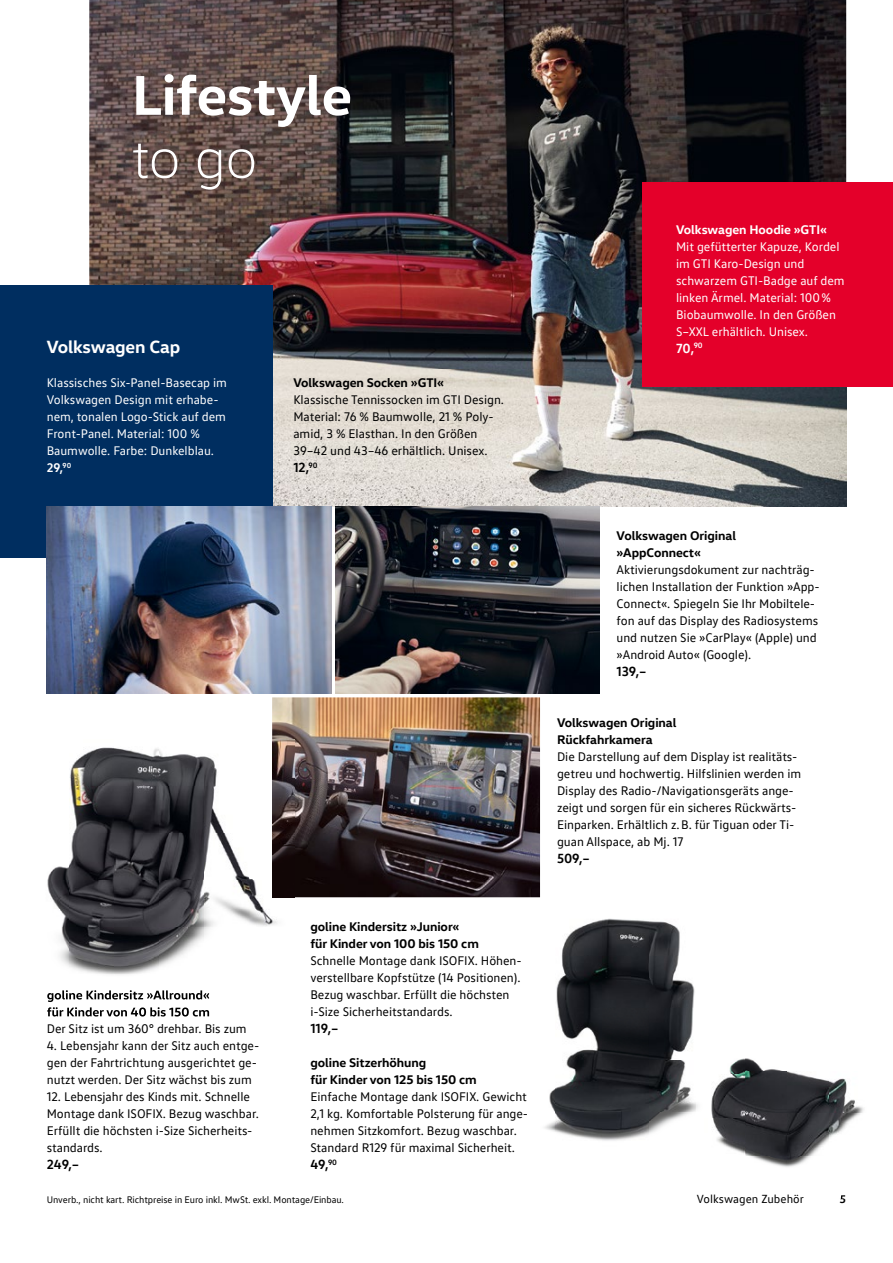
<style>
.page{position:relative;width:893px;height:1263px;background:#fff}
.page>*{position:absolute;margin:0;border:0;box-sizing:border-box;transform-origin:0 0}
.t1{font:700 57px "VW Head";letter-spacing:-.01em;color:#fff}
.t2{font:300 57px "VW Head";color:#fff}
.t3{font:700 18px "VW Head";letter-spacing:-.01em;color:#fff}
.t4{font:700 13.5px "VW Text";letter-spacing:-.005em;color:#000}
.t5{font:700 13.5px "VW Text";color:#fff}
.t6{font:12.75px/17px "VW Text";letter-spacing:-.005em;color:#000}
.t7{font:12.75px/17px "VW Text";letter-spacing:-.005em;color:#fff}
.t8{font:700 12.75px/17px "VW Head";letter-spacing:-.005em;color:#000}
.t9{font:700 12.75px "VW Head";letter-spacing:-.005em;color:#fff}
.t10{font:12px "VW Text";color:#000}
.t11{font:700 12px "VW Text";color:#000}
.t12{font:9.75px "VW Text";letter-spacing:-.01em;color:#000}
.s1{font-weight:700}
</style>
<div class="page">
<img style="left:556px;top:918px;width:139px;height:142px">
<img style="left:544px;top:1060px;width:154px;height:81px">
<img style="left:744px;top:1058px;width:120px;height:98px">
<img style="left:750px;top:1156px;width:96px;height:41px">
<svg style="left:840px;top:1195px;width:5px;height:3px"></svg>
<img style="left:711px;top:1058px;width:33px;height:96px">
<img style="left:89px;top:0;width:757px;height:370px">
<img style="left:272px;top:370px;width:574px;height:136px">
<div style="left:0;top:285px;width:272px;height:272px;background:#002e60"></div>
<div style="left:642px;top:183px;width:251px;height:204px;background:#e4002a"></div>
<img style="left:47px;top:506px;width:285px;height:187px">
<img style="left:272px;top:697px;width:268px;height:200px">
<img style="left:336px;top:506px;width:264px;height:187px">
<img style="left:47px;top:747px;width:206px;height:133px">
<img style="left:47px;top:880px;width:247px;height:137px">
<img style="left:47px;top:990px;width:162px;height:12px">
<img style="left:47px;top:1007px;width:163px;height:9px">
<img style="left:272px;top:740px;width:22px;height:157px">
<h1 class="t1" style="left:132px;top:58px;width:222px">Lifestyle</h1>
<h1 class="t2" style="left:132px;top:124px;width:127px">to go</h1>
<h2 class="t3" style="left:47px;top:335px;width:135px">Volkswagen Cap</h2>
<p class="t7" style="left:47px;top:374px;width:182px">Klassisches Six-Panel-Basecap im<br>Volkswagen Design mit erhabe&shy;nem, tonalen Logo-Stick auf dem<br>Front-Panel. Material: 100 %<br>Baumwolle. Farbe: Dunkelblau.<br><span class="s1">29,</span><sup>90</sup></p>
<p class="t8" style="left:293px;top:374px;width:152px">Volkswagen Socken »GTI«</p>
<p class="t6" style="left:293px;top:391px;width:212px">Klassische Tennissocken im GTI Design.<br>Material: 76 % Baumwolle, 21 % Poly&shy;amid, 3 % Elasthan. In den Größen 39–42 und 43–46 erhältlich. Unisex.</p>
<p class="t4" style="left:293px;top:458px;width:26px">12,<sup>90</sup></p>
<p class="t6" style="left:47px;top:1020px;width:201px">Der Sitz ist um 360° drehbar. Bis zum</p>
<p class="t6" style="left:47px;top:1037px;width:214px">4. Lebensjahr kann der Sitz auch entge&shy;gen der Fahrtrichtung ausgerichtet ge&shy;nutzt werden. Der Sitz wächst bis zum</p>
<p class="t6" style="left:47px;top:1088px;width:214px">12. Lebensjahr des Kinds mit. Schnelle<br>Montage dank ISOFIX. Bezug waschbar.<br>Erfüllt die höchsten i-Size Sicherheits&shy;standards.</p>
<p class="t4" style="left:47px;top:1156px;width:34px">249,–</p>
<p class="t8" style="left:310px;top:918px;width:170px">goline Kindersitz »Junior« für Kinder von 100 bis 150 cm</p>
<p class="t6" style="left:310px;top:952px;width:213px">Schnelle Montage dank ISOFIX. Höhen&shy;verstellbare Kopfstütze (14 Positionen).<br>Bezug waschbar. Erfüllt die höchsten i-Size Sicherheitstandards.</p>
<p class="t4" style="left:310px;top:1020px;width:30px">119,–</p>
<p class="t8" style="left:310px;top:1054px;width:168px">goline Sitzerhöhung<br>für Kinder von 125 bis 150 cm</p>
<p class="t6" style="left:310px;top:1088px;width:219px">Einfache Montage dank ISOFIX. Gewicht 2,1 kg. Komfortable Polsterung für ange&shy;nehmen Sitzkomfort. Bezug waschbar.<br>Standard R129 für maximal Sicherheit.</p>
<p class="t4" style="left:310px;top:1156px;width:28px">49,<sup>90</sup></p>
<p class="t12" style="left:47px;top:1194px;width:299px">Unverb., nicht kart. Richtpreise in Euro inkl. MwSt. exkl. Montage/Einbau.</p>
<p class="t9" style="left:676px;top:221px;width:152px">Volkswagen Hoodie »GTI«</p>
<p class="t7" style="left:676px;top:238px;width:170px">Mit gefütterter Kapuze, Kordel im GTI Karo-Design und schwarzem GTI-Badge auf dem linken Ärmel. Material: 100%<br>Biobaumwolle. In den Größen<br>S–XXL erhältlich. Unisex.</p>
<p class="t5" style="left:676px;top:339px;width:28px">70,<sup>90</sup></p>
<p class="t8" style="left:617px;top:527px;width:121px">Volkswagen Original »AppConnect«</p>
<p class="t6" style="left:617px;top:561px;width:205px">Aktivierungsdokument zur nachträg&shy;lichen Installation der Funktion »App-Connect«. Spiegeln Sie Ihr Mobiltele&shy;fon auf das Display des Radiosystems und nutzen Sie »CarPlay« (Apple) und »Android Auto« (Google).</p>
<p class="t4" style="left:617px;top:663px;width:31px">139,–</p>
<p class="t8" style="left:557px;top:714px;width:121px">Volkswagen Original<br>Rückfahrkamera</p>
<p class="t6" style="left:557px;top:748px;width:246px">Die Darstellung auf dem Display ist realitäts&shy;getreu und hochwertig. Hilfslinien werden im Display des Radio-/Navigationsgeräts ange&shy;zeigt und sorgen für ein sicheres Rückwärts-Einparken. Erhältlich z.B. für Tiguan oder Ti&shy;guan Allspace, ab Mj. 17</p>
<p class="t4" style="left:557px;top:850px;width:34px">509,–</p>
<p class="t10" style="left:697px;top:1192px;width:109px">Volkswagen Zubehör</p>
<p class="t11" style="left:840px;top:1191px;width:8px">5</p>
</div>
